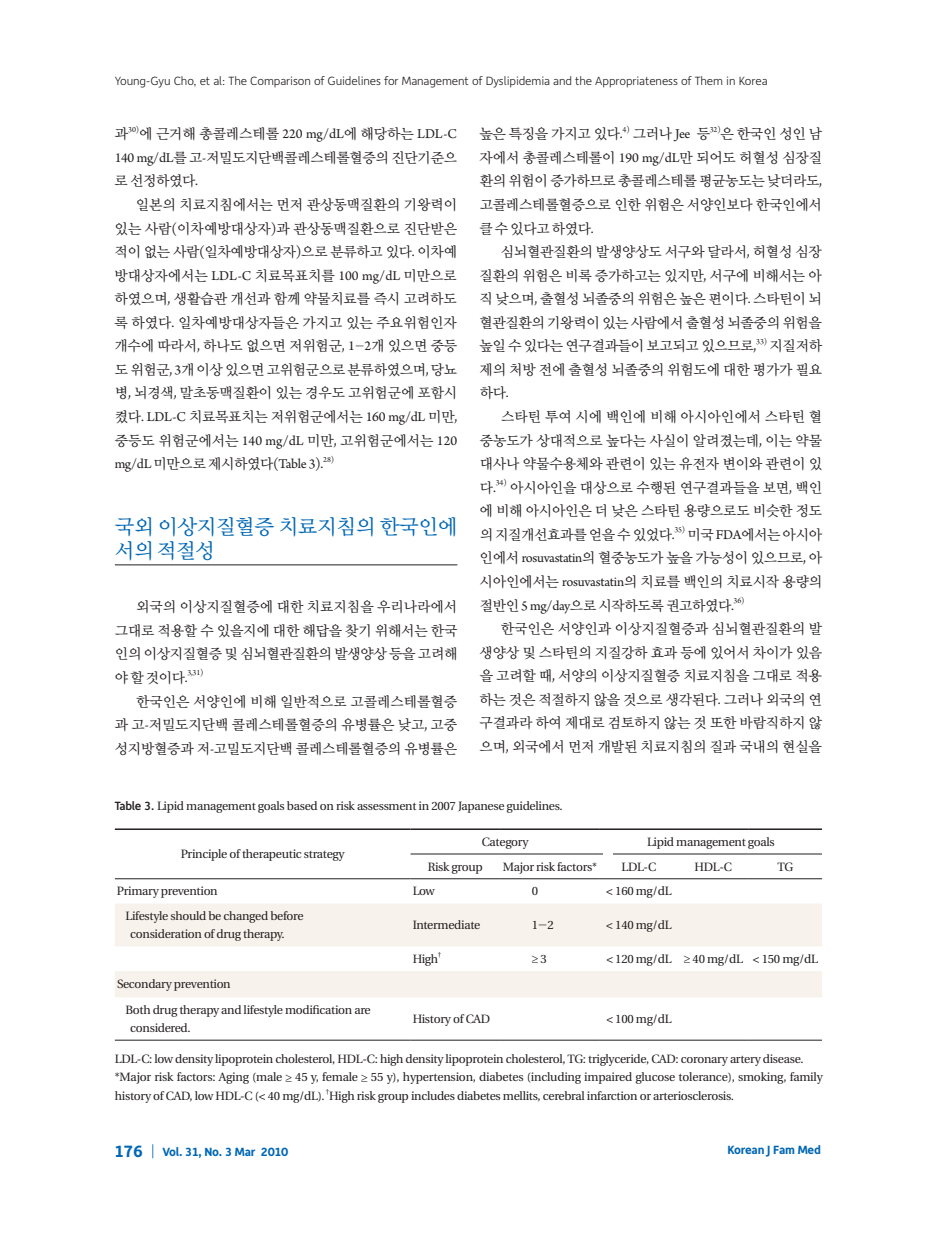
<style>
.page{position:relative;width:936px;height:1234px;background:#fff}
.page>*{position:absolute;margin:0;border:0;box-sizing:border-box;transform-origin:0 0}
.t1{font:21px/23.5px "YDIY Mj O330";letter-spacing:-.025em;color:#0167b4}
.t2{font:14.25px/23.5px "YDIY Mj O330";letter-spacing:-.02em;color:#231f20;text-align:justify}
.t3{font:14.25px "Arno Pro";letter-spacing:-.03em;color:#231f20}
.t4{font:12px/18px "Utopia";letter-spacing:-.025em;color:#231f20}
.t5{font:300 12px "Depot";letter-spacing:-.01em;color:#231f20}
.t6{font:700 12px "Depot";letter-spacing:-.02em;color:#0167b4}
.t7{font:8.25px "Arno Pro";letter-spacing:-.025em;color:#231f20}
.t8{font:7.05px "Utopia";color:#231f20}
.s1{font-family:"Arno Pro"}
.s2{font-family:"YDIY Mj O320";font-size:13.5px}
.s3{font-family:"YDIY Mj O330"}
.s4{font-family:"Depot";font-weight:500}
.s5{font-size:16.5px}
.s6{font-weight:300;font-size:16.5px}
</style>
<div class="page">
<hr style="left:115px;top:564px;width:342px;height:1px;background:#231f20">
<svg style="left:115px;top:904px;width:707px;height:93px;fill:#f7f2eb"></svg>
<hr style="left:115px;top:828px;width:295px;height:1px;background:#231f20">
<hr style="left:410px;top:828px;width:90px;height:1px;background:#231f20">
<hr style="left:500px;top:828px;width:100px;height:1px;background:#231f20">
<hr style="left:600px;top:828px;width:78px;height:1px;background:#231f20">
<hr style="left:678px;top:828px;width:70px;height:1px;background:#231f20">
<hr style="left:748px;top:828px;width:74px;height:1px;background:#231f20">
<hr style="left:115px;top:878px;width:295px;height:1px;background:#231f20">
<hr style="left:115px;top:1039px;width:295px;height:1px;background:#231f20">
<hr style="left:410px;top:1039px;width:90px;height:1px;background:#231f20">
<hr style="left:500px;top:1039px;width:100px;height:1px;background:#231f20">
<hr style="left:600px;top:1039px;width:78px;height:1px;background:#231f20">
<hr style="left:678px;top:1039px;width:70px;height:1px;background:#231f20">
<hr style="left:748px;top:1039px;width:74px;height:1px;background:#231f20">
<hr style="left:410px;top:853px;width:90px;height:1px;background:#231f20">
<hr style="left:500px;top:853px;width:100px;height:1px;background:#231f20">
<hr style="left:600px;top:853px;width:78px;height:1px;background:#231f20">
<hr style="left:678px;top:853px;width:70px;height:1px;background:#231f20">
<hr style="left:748px;top:853px;width:74px;height:1px;background:#231f20">
<hr style="left:410px;top:878px;width:90px;height:1px;background:#231f20">
<hr style="left:500px;top:878px;width:100px;height:1px;background:#231f20">
<hr style="left:600px;top:878px;width:78px;height:1px;background:#231f20">
<hr style="left:678px;top:878px;width:70px;height:1px;background:#231f20">
<hr style="left:748px;top:878px;width:74px;height:1px;background:#231f20">
<div style="left:603px;top:848px;width:10px;height:10px;background:#fff"></div>
<p class="t5" style="left:115px;top:74px;width:654px">Young-Gyu Cho, et al: The Comparison of Guidelines for Management of Dyslipidemia and the Appropriateness of Them in Korea</p>
<p class="t2" style="left:115px;top:123px;width:15px">과</p>
<p class="t7" style="left:128px;top:124px;width:13px">30)</p>
<p class="t2" style="left:115px;top:123px;width:344px;text-indent:25px">에 근거해 총콜레스테롤 <span class="s1">220 mg/dL</span>에 해당하는 <span class="s1">LDL-C 140 mg/dL</span>를 고<span class="s1">-</span>저밀도지단백콜레스테롤혈증의 진단기준으 로 선정하였다<span class="s1">.</span></p>
<p class="t2" style="left:114px;top:193px;width:344px;text-indent:21px">일본의 치료지침에서는 먼저 관상동맥질환의 기왕력이 있는 사람<span class="s1">(</span>이차예방대상자<span class="s1">)</span>과 관상동맥질환으로 진단받은 적이 없는 사람<span class="s1">(</span>일차예방대상자<span class="s1">)</span>으로 분류하고 있다<span class="s1">.</span> 이차예 방대상자에서는 <span class="s1">LDL-C</span> 치료목표치를 <span class="s1">100 mg/dL</span> 미만으로 하였으며<span class="s1">,</span> 생활습관 개선과 함께 약물치료를 즉시 고려하도 록 하였다<span class="s1">.</span> 일차예방대상자들은 가지고 있는 주요위험인자 개수에 따라서<span class="s1">,</span> 하나도 없으면 저위험군<span class="s1">, 1</span><span class="s2">-</span><span class="s1">2</span>개 있으면 중등 도 위험군<span class="s1">, 3</span>개 이상 있으면 고위험군으로 분류하였으며<span class="s1">,</span> 당뇨 병<span class="s1">,</span> 뇌경색<span class="s1">,</span> 말초동맥질환이 있는 경우도 고위험군에 포함시 켰다<span class="s1">. LDL-C</span> 치료목표치는 저위험군에서는 <span class="s1">160 mg/dL</span> 미만<span class="s1">, </span>중등도 위험군에서는 <span class="s1">140 mg/dL</span> 미만<span class="s1">,</span> 고위험군에서는 <span class="s1">120</span></p>
<p class="t3" style="left:115px;top:455px;width:210px">mg/dL <span class="s3">미만으로 제시하였다</span>(Table 3).</p>
<p class="t7" style="left:323px;top:454px;width:12px">28)</p>
<h1 class="t1" style="left:115px;top:516px;width:344px">국외 이상지질혈증 치료지침의 한국인에 서의 적절성</h1>
<p class="t2" style="left:115px;top:595px;width:344px;text-indent:21px">외국의 이상지질혈증에 대한 치료지침을 우리나라에서 그대로 적용할 수 있을지에 대한 해답을 찾기 위해서는 한국 인의 이상지질혈증 및 심뇌혈관질환의 발생양상 등을 고려해 야할 것이다<span class="s1">.</span></p>
<p class="t7" style="left:187px;top:668px;width:18px">3,31)</p>
<p class="t2" style="left:115px;top:690px;width:344px;text-indent:21px">한국인은 서양인에 비해 일반적으로 고콜레스테롤혈증 과 고<span class="s1">-</span>저밀도지단백 콜레스테롤혈증의 유병률은 낮고<span class="s1">,</span> 고중 성지방혈증과 저<span class="s1">-</span>고밀도지단백 콜레스테롤혈증의 유병률은</p>
<p class="t2" style="left:479px;top:123px;width:145px">높은 특징을 가지고 있다<span class="s1">.</span></p>
<p class="t7" style="left:622px;top:124px;width:9px">4)</p>
<p class="t2" style="left:632px;top:123px;width:79px">그러나 <span class="s1">Jee</span> 등</p>
<p class="t7" style="left:709px;top:124px;width:12px">32)</p>
<p class="t2" style="left:479px;top:123px;width:344px;text-indent:241px">은 한국인 성인 남 자에서 총콜레스테롤이 <span class="s1">190 mg/dL</span>만 되어도 허혈성 심장질 환의 위험이 증가하므로 총콜레스테롤 평균농도는 낮더라도<span class="s1">, </span>고콜레스테롤혈증으로 인한 위험은 서양인보다 한국인에서 클 수 있다고 하였다<span class="s1">.</span></p>
<p class="t2" style="left:479px;top:240px;width:344px;text-indent:21px">심뇌혈관질환의 발생양상도 서구와 달라서<span class="s1">,</span> 허혈성 심장 질환의 위험은 비록 증가하고는 있지만<span class="s1">,</span> 서구에 비해서는 아 직 낮으며<span class="s1">,</span> 출혈성 뇌졸중의 위험은 높은 편이다<span class="s1">.</span> 스타틴이 뇌 혈관질환의 기왕력이 있는 사람에서 출혈성 뇌졸중의 위험을 높일 수 있다는 연구결과들이 보고되고 있으므로<span class="s1">,</span></p>
<p class="t7" style="left:756px;top:336px;width:12px">33)</p>
<p class="t2" style="left:479px;top:335px;width:344px;text-indent:290px">지질저하 제의 처방 전에 출혈성 뇌졸중의 위험도에 대한 평가가 필요 하다<span class="s1">.</span></p>
<p class="t2" style="left:479px;top:405px;width:344px;text-indent:21px">스타틴 투여 시에 백인에 비해 아시아인에서 스타틴 혈 중농도가 상대적으로 높다는 사실이 알려졌는데<span class="s1">,</span> 이는 약물 대사나 약물수용체와 관련이 있는 유전자 변이와 관련이 있 다<span class="s1">.</span></p>
<p class="t7" style="left:495px;top:478px;width:13px">34)</p>
<p class="t2" style="left:479px;top:476px;width:344px;text-indent:31px">아시아인을 대상으로 수행된 연구결과들을 보면<span class="s1">,</span> 백인 에 비해 아시아인은 더 낮은 스타틴 용량으로도 비슷한 정도 의 지질개선효과를 얻을 수 있었다<span class="s1">.</span></p>
<p class="t7" style="left:674px;top:525px;width:12px">35)</p>
<p class="t2" style="left:479px;top:523px;width:344px;text-indent:208px">미국 <span class="s1">FDA</span>에서는 아시아 인에서 <span class="s1">rosuvastatin</span>의 혈중농도가 높을 가능성이 있으므로<span class="s1">,</span> 아 시아인에서는 <span class="s1">rosuvastatin</span>의 치료를 백인의 치료시작 용량의 절반인 <span class="s1">5 mg/day</span>으로 시작하도록 권고하였다<span class="s1">.</span></p>
<p class="t7" style="left:733px;top:595px;width:12px">36)</p>
<p class="t2" style="left:479px;top:617px;width:344px;text-indent:21px">한국인은 서양인과 이상지질혈증과 심뇌혈관질환의 발 생양상 및 스타틴의 지질강하 효과 등에 있어서 차이가 있음 을 고려할 때<span class="s1">,</span> 서양의 이상지질혈증 치료지침을 그대로 적용 하는 것은 적절하지 않을 것으로 생각된다<span class="s1">.</span> 그러나 외국의 연 구결과라 하여 제대로 검토하지 않는 것 또한 바람직하지 않 으며<span class="s1">,</span> 외국에서 먼저 개발된 치료지침의 질과 국내의 현실을</p>
<p class="t4" style="left:115px;top:796px;width:449px"><span class="s4">Table 3.</span> Lipid management goals based on risk assessment in 2007 Japanese guidelines.</p>
<p class="t4" style="left:181px;top:845px;width:165px">Principle of therapeutic strategy</p>
<p class="t4" style="left:482px;top:832px;width:48px">Category</p>
<p class="t4" style="left:647px;top:832px;width:129px">Lipid management goals</p>
<p class="t4" style="left:427px;top:857px;width:57px">Risk group</p>
<p class="t4" style="left:503px;top:857px;width:96px">Major risk factors*</p>
<p class="t4" style="left:621px;top:857px;width:36px">LDL-C</p>
<p class="t4" style="left:694px;top:857px;width:39px">HDL-C</p>
<p class="t4" style="left:777px;top:857px;width:17px">TG</p>
<p class="t4" style="left:117px;top:882px;width:102px">Primary prevention</p>
<p class="t4" style="left:412px;top:882px;width:23px">Low</p>
<p class="t4" style="left:531px;top:882px;width:8px">0</p>
<p class="t4" style="left:606px;top:882px;width:67px">&lt; 160 mg/dL</p>
<p class="t4" style="left:130px;top:907px;width:175px;text-indent:-5px">Lifestyle should be changed before consideration of drug therapy.</p>
<p class="t4" style="left:412px;top:916px;width:69px">Intermediate</p>
<p class="t4" style="left:531px;top:916px;width:23px">1<span class="s2">-</span>2</p>
<p class="t4" style="left:606px;top:916px;width:67px">&lt; 140 mg/dL</p>
<p class="t4" style="left:412px;top:949px;width:27px">High</p>
<p class="t8" style="left:438px;top:950px;width:5px">†</p>
<p class="t4" style="left:531px;top:949px;width:17px">≥ 3</p>
<p class="t4" style="left:606px;top:949px;width:213px">&lt; 120 mg/dL ≥ 40 mg/dL &lt; 150 mg/dL</p>
<p class="t4" style="left:125px;top:970px;width:247px;line-height:26.2px;text-indent:-9px">Secondary prevention<br>Both drug therapy and lifestyle modification are</p>
<p class="t4" style="left:130px;top:1018px;width:62px">considered.</p>
<p class="t4" style="left:412px;top:1009px;width:79px">History of CAD</p>
<p class="t4" style="left:606px;top:1009px;width:67px">&lt; 100 mg/dL</p>
<p class="t4" style="left:115px;top:1050px;width:709px">LDL-C: low density lipoprotein cholesterol, HDL-C: high density lipoprotein cholesterol, TG: triglyceride, CAD: coronary artery disease. *Major risk factors: Aging (male ≥ 45 y, female ≥ 55 y), hypertension, diabetes (including impaired glucose tolerance), smoking, family history of CAD, low HDL-C (&lt; 40 mg/dL). High risk group includes diabetes mellits, cerebral infarction or arteriosclerosis.</p>
<p class="t8" style="left:326px;top:1087px;width:5px">†</p>
<p class="t6" style="left:115px;top:1143px;width:175px"><span class="s5">176</span> <span class="s6">|</span> Vol. 31, No. 3 Mar 2010</p>
<p class="t6" style="left:727px;top:1141px;width:95px">Korean J Fam Med</p>
</div>
